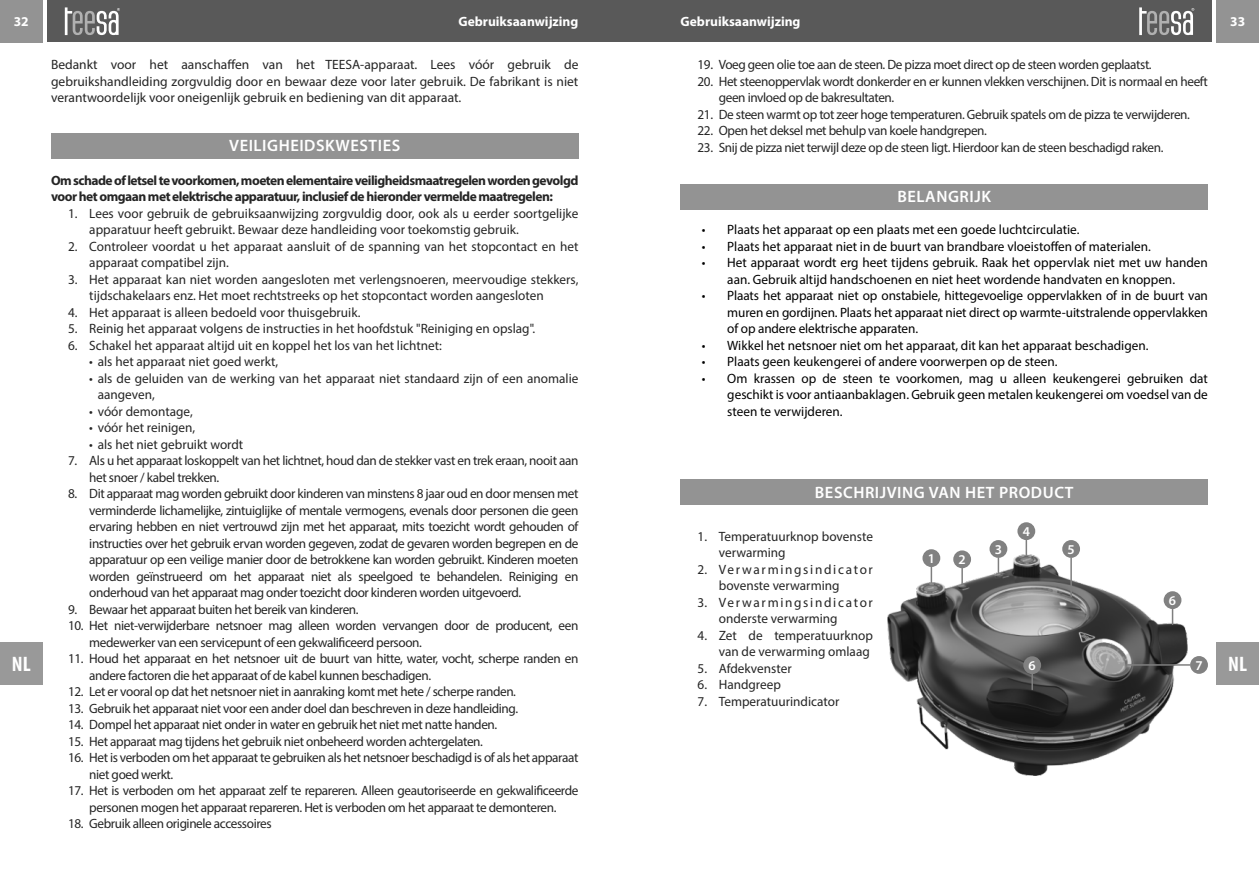
<style>
.page{position:relative;width:1259px;height:893px;background:#fff}
.page>*{position:absolute;margin:0;border:0;box-sizing:border-box;transform-origin:0 0}
.t1{font:700 condensed 21px "Myriad Pro";color:#fff}
.t2{font:600 16.5px "Myriad Pro";letter-spacing:.035em;color:#fff}
.t3{font:13.5px/16.5px "Myriad Pro";letter-spacing:-.03em;color:#252525}
.t4{font:13.5px/16.5px "Myriad Pro";color:#252525}
.t5{font:13.5px/16.5px "Myriad Pro";color:#000;text-align:justify}
.t6{font:700 13.5px/16.5px "Myriad Pro";letter-spacing:-.04em;color:#252525}
.t7{font:13.5px/16.5px "Myriad Pro";letter-spacing:.12em;color:#252525}
.t8{font:700 13.5px "Myriad Pro";color:#fff}
.t9{font:600 13.5px "Myriad Pro";color:#fff}
</style>
<div class="page">
<div style="left:47px;top:0;width:582px;height:42px;background:#595959"></div>
<div style="left:629px;top:0;width:583px;height:42px;background:#595959"></div>
<div style="left:0;top:0;width:43px;height:43px;background:#939393"></div>
<div style="left:1216px;top:0;width:43px;height:43px;background:#939393"></div>
<div style="left:0;top:642px;width:43px;height:43px;background:#999"></div>
<div style="left:1216px;top:642px;width:43px;height:43px;background:#999"></div>
<svg style="left:65px;top:7px;width:55px;height:28px"></svg>
<svg style="left:1139px;top:7px;width:55px;height:28px"></svg>
<div style="left:51px;top:133px;width:527px;height:26px;background:#939393"></div>
<div style="left:680px;top:479px;width:528px;height:26px;background:#939393"></div>
<div style="left:680px;top:184px;width:528px;height:26px;background:#939393"></div>
<img style="left:888px;top:555px;width:299px;height:221px">
<svg style="left:930px;top:567px;width:2px;height:15px"></svg>
<svg style="left:961px;top:568px;width:2px;height:16px"></svg>
<svg style="left:997px;top:558px;width:2px;height:15px"></svg>
<svg style="left:1025px;top:540px;width:2px;height:15px"></svg>
<svg style="left:1171px;top:609px;width:2px;height:15px"></svg>
<svg style="left:1031px;top:674px;width:2px;height:15px"></svg>
<hr style="left:1070px;top:558px;width:2px;height:39px;background:#7f7f7f">
<hr style="left:1127px;top:664px;width:63px;height:2px;background:#7f7f7f">
<div style="left:922px;top:549px;width:18px;height:18px;background:#818181;border-radius:50%"></div>
<div style="left:953px;top:550px;width:18px;height:18px;background:#818181;border-radius:50%"></div>
<div style="left:989px;top:540px;width:18px;height:18px;background:#818181;border-radius:50%"></div>
<div style="left:1017px;top:522px;width:18px;height:18px;background:#818181;border-radius:50%"></div>
<div style="left:1163px;top:591px;width:18px;height:18px;background:#818181;border-radius:50%"></div>
<div style="left:1023px;top:656px;width:18px;height:18px;background:#818181;border-radius:50%"></div>
<div style="left:1062px;top:540px;width:18px;height:18px;background:#818181;border-radius:50%"></div>
<div style="left:1190px;top:656px;width:18px;height:18px;background:#818181;border-radius:50%"></div>
<p class="t8" style="left:14px;top:16px;width:16px">32</p>
<p class="t8" style="left:458px;top:16px;width:121px">Gebruiksaanwijzing</p>
<p class="t8" style="left:680px;top:16px;width:121px">Gebruiksaanwijzing</p>
<p class="t8" style="left:1230px;top:16px;width:16px">33</p>
<p class="t3" style="left:51px;top:57px;width:529px;text-align:justify">Bedankt voor het aanschaffen van het TEESA-apparaat. Lees vóór gebruik de gebruikshandleiding zorgvuldig door en bewaar deze voor later gebruik. De fabrikant is niet verantwoordelijk voor oneigenlijk gebruik en bediening van dit apparaat.</p>
<p class="t3" style="left:697px;top:57px;width:456px">19. Voeg geen olie toe aan de steen. De pizza moet direct op de steen worden geplaatst.</p>
<p class="t3" style="left:719px;top:74px;width:490px;text-indent:-21px">20. Het steenoppervlak wordt donkerder en er kunnen vlekken verschijnen. Dit is normaal en heeft geen invloed op de bakresultaten.</p>
<p class="t3" style="left:697px;top:107px;width:494px">21. De steen warmt op tot zeer hoge temperaturen. Gebruik spatels om de pizza te verwijderen.</p>
<p class="t3" style="left:697px;top:123px;width:291px">22. Open het deksel met behulp van koele handgrepen.</p>
<p class="t3" style="left:697px;top:140px;width:467px">23. Snij de pizza niet terwijl deze op de steen ligt. Hierdoor kan de steen beschadigd raken.</p>
<p class="t2" style="left:229px;top:139px;width:173px">VEILIGHEIDSKWESTIES</p>
<p class="t6" style="left:51px;top:173px;width:529px">Om schade of letsel te voorkomen, moeten elementaire veiligheidsmaatregelen worden gevolgd voor het omgaan met elektrische apparatuur, inclusief de hieronder vermelde maatregelen:</p>
<p class="t4" style="left:89px;top:206px;width:490px;text-indent:-21px">1. Lees voor gebruik de gebruiksaanwijzing zorgvuldig door, ook als u eerder soortgelijke apparatuur heeft gebruikt. Bewaar deze handleiding voor toekomstig gebruik.</p>
<p class="t4" style="left:89px;top:239px;width:490px;text-indent:-21px">2. Controleer voordat u het apparaat aansluit of de spanning van het stopcontact en het apparaat compatibel zijn.</p>
<p class="t4" style="left:89px;top:272px;width:490px;text-indent:-21px">3. Het apparaat kan niet worden aangesloten met verlengsnoeren, meervoudige stekkers, tijdschakelaars enz. Het moet rechtstreeks op het stopcontact worden aangesloten</p>
<p class="t4" style="left:68px;top:305px;width:294px">4. Het apparaat is alleen bedoeld voor thuisgebruik.</p>
<p class="t4" style="left:68px;top:321px;width:469px">5. Reinig het apparaat volgens de instructies in het hoofdstuk "Reiniging en opslag".</p>
<p class="t4" style="left:68px;top:338px;width:375px">6. Schakel het apparaat altijd uit en koppel het los van het lichtnet:</p>
<p class="t4" style="left:89px;top:354px;width:190px">• als het apparaat niet goed werkt,</p>
<p class="t4" style="left:98px;top:371px;width:482px;text-indent:-9px">• als de geluiden van de werking van het apparaat niet standaard zijn of een anomalie aangeven,</p>
<p class="t4" style="left:89px;top:404px;width:105px">• vóór demontage,</p>
<p class="t4" style="left:89px;top:420px;width:107px">• vóór het reinigen,</p>
<p class="t4" style="left:89px;top:437px;width:155px">• als het niet gebruikt wordt</p>
<p class="t3" style="left:89px;top:453px;width:490px;text-indent:-21px">7. Als u het apparaat loskoppelt van het lichtnet, houd dan de stekker vast en trek eraan, nooit aan het snoer / kabel trekken.</p>
<p class="t3" style="left:89px;top:486px;width:490px;text-align:justify;text-indent:-21px">8. Dit apparaat mag worden gebruikt door kinderen van minstens 8 jaar oud en door mensen met verminderde lichamelijke, zintuiglijke of mentale vermogens, evenals door personen die geen ervaring hebben en niet vertrouwd zijn met het apparaat, mits toezicht wordt gehouden of instructies over het gebruik ervan worden gegeven, zodat de gevaren worden begrepen en de apparatuur op een veilige manier door de betrokkene kan worden gebruikt. Kinderen moeten worden geïnstrueerd om het apparaat niet als speelgoed te behandelen. Reiniging en onderhoud van het apparaat mag onder toezicht door kinderen worden uitgevoerd.</p>
<p class="t3" style="left:68px;top:602px;width:292px">9. Bewaar het apparaat buiten het bereik van kinderen.</p>
<p class="t3" style="left:89px;top:618px;width:490px;text-indent:-21px">10. Het niet-verwijderbare netsnoer mag alleen worden vervangen door de producent, een medewerker van een servicepunt of een gekwalificeerd persoon.</p>
<p class="t3" style="left:89px;top:651px;width:490px;text-indent:-21px">11. Houd het apparaat en het netsnoer uit de buurt van hitte, water, vocht, scherpe randen en andere factoren die het apparaat of de kabel kunnen beschadigen.</p>
<p class="t3" style="left:68px;top:684px;width:449px">12. Let er vooral op dat het netsnoer niet in aanraking komt met hete / scherpe randen.</p>
<p class="t3" style="left:68px;top:701px;width:451px">13. Gebruik het apparaat niet voor een ander doel dan beschreven in deze handleiding.</p>
<p class="t3" style="left:68px;top:717px;width:431px">14. Dompel het apparaat niet onder in water en gebruik het niet met natte handen.</p>
<p class="t3" style="left:68px;top:734px;width:416px">15. Het apparaat mag tijdens het gebruik niet onbeheerd worden achtergelaten.</p>
<p class="t3" style="left:89px;top:750px;width:490px;text-indent:-21px">16. Het is verboden om het apparaat te gebruiken als het netsnoer beschadigd is of als het apparaat niet goed werkt.</p>
<p class="t3" style="left:68px;top:783px;width:512px;text-align:center">17. Het is verboden om het apparaat zelf te repareren. Alleen geautoriseerde en gekwalificeerde personen mogen het apparaat repareren. Het is verboden om het apparaat te demonteren.</p>
<p class="t3" style="left:68px;top:816px;width:205px">18. Gebruik alleen originele accessoires</p>
<p class="t2" style="left:897px;top:190px;width:95px">BELANGRIJK</p>
<p class="t5" style="left:702px;top:222px;width:379px">• Plaats het apparaat op een plaats met een goede luchtcirculatie.</p>
<p class="t5" style="left:702px;top:239px;width:450px">• Plaats het apparaat niet in de buurt van brandbare vloeistoffen of materialen.</p>
<p class="t5" style="left:702px;top:255px;width:507px;text-align:center">• Het apparaat wordt erg heet tijdens gebruik. Raak het oppervlak niet met uw handen aan. Gebruik altijd handschoenen en niet heet wordende handvaten en knoppen.</p>
<p class="t5" style="left:727px;top:288px;width:482px;text-indent:-26px">• Plaats het apparaat niet op onstabiele, hittegevoelige oppervlakken of in de buurt van muren en gordijnen. Plaats het apparaat niet direct op warmte-uitstralende oppervlakken of op andere elektrische apparaten.</p>
<p class="t5" style="left:702px;top:338px;width:448px">• Wikkel het netsnoer niet om het apparaat, dit kan het apparaat beschadigen.</p>
<p class="t5" style="left:702px;top:354px;width:357px">• Plaats geen keukengerei of andere voorwerpen op de steen.</p>
<p class="t5" style="left:727px;top:371px;width:482px;text-indent:-26px">• Om krassen op de steen te voorkomen, mag u alleen keukengerei gebruiken dat geschikt is voor antiaanbaklagen. Gebruik geen metalen keukengerei om voedsel van de steen te verwijderen.</p>
<p class="t2" style="left:815px;top:485px;width:260px">BESCHRIJVING VAN HET PRODUCT</p>
<p class="t4" style="left:719px;top:529px;width:156px;text-indent:-21px">1. Temperatuurknop bovenste verwarming</p>
<p class="t7" style="left:719px;top:562px;width:156px;text-indent:-21px">2. Verwarmingsindicator bovenste verwarming</p>
<p class="t7" style="left:719px;top:595px;width:156px;text-indent:-21px">3. Verwarmingsindicator onderste verwarming</p>
<p class="t4" style="left:697px;top:628px;width:177px;text-align:right">4. Zet de temperatuurknop van de verwarming omlaag</p>
<p class="t4" style="left:697px;top:661px;width:96px">5. Afdekvenster</p>
<p class="t4" style="left:697px;top:678px;width:85px">6. Handgreep</p>
<p class="t4" style="left:697px;top:694px;width:143px">7. Temperatuurindicator</p>
<p class="t9" style="left:1022px;top:526px;width:9px">4</p>
<p class="t9" style="left:994px;top:544px;width:9px">3</p>
<p class="t9" style="left:1067px;top:544px;width:9px">5</p>
<p class="t9" style="left:927px;top:553px;width:9px">1</p>
<p class="t9" style="left:958px;top:554px;width:9px">2</p>
<p class="t9" style="left:1169px;top:595px;width:9px">6</p>
<h1 class="t1" style="left:12px;top:655px;width:20px">NL</h1>
<h1 class="t1" style="left:1228px;top:655px;width:20px">NL</h1>
<p class="t9" style="left:1195px;top:660px;width:9px">7</p>
<p class="t9" style="left:1028px;top:660px;width:9px">6</p>
</div>
